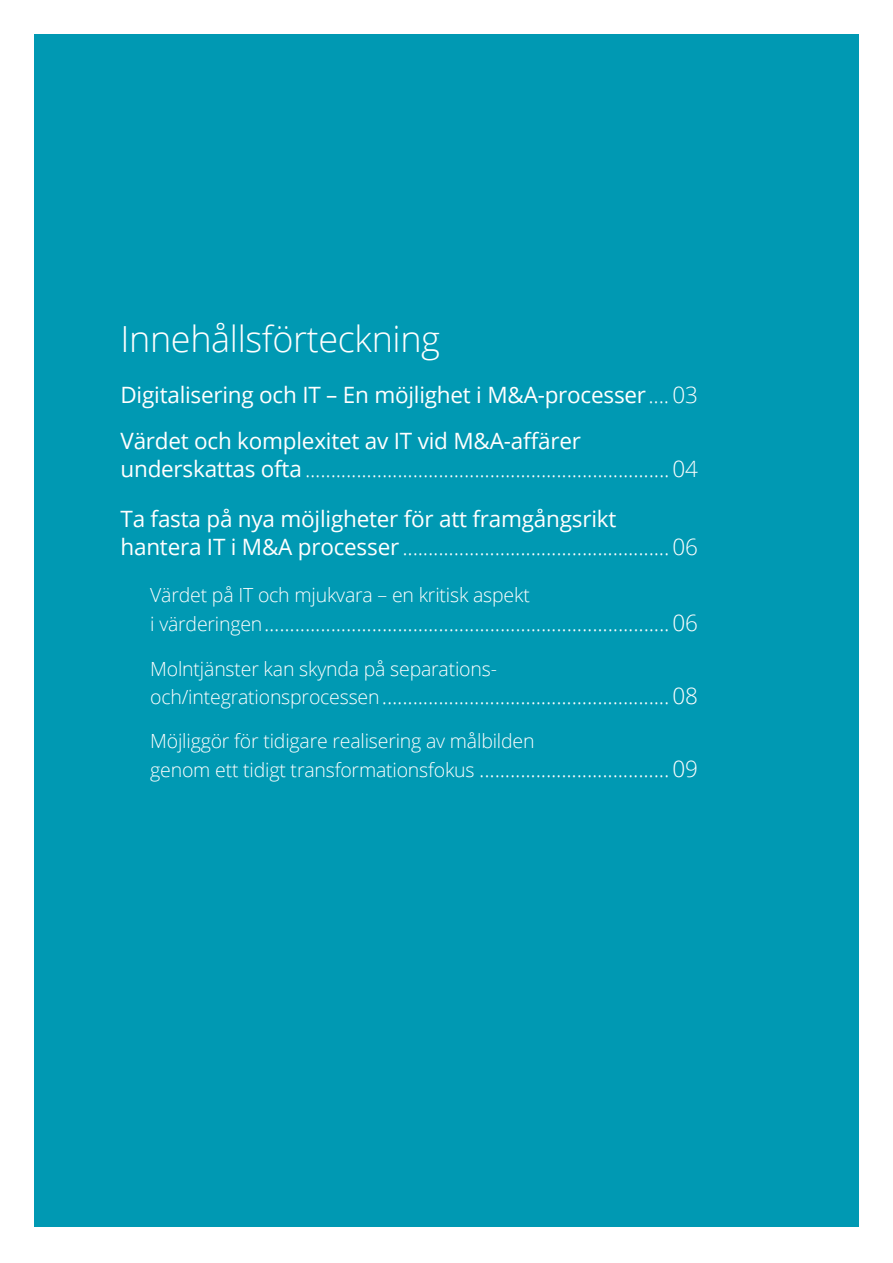
<style>
.page{position:relative;width:893px;height:1263px;background:#fff}
.page>*{position:absolute;margin:0;border:0;box-sizing:border-box;transform-origin:0 0}
.t1{font:300 36px "Open Sans";letter-spacing:-.01em;color:#fff}
.t2{font:300 22.5px "Open Sans";letter-spacing:-.01em;color:#fff}
.t3{font:22.5px/45.5px "Open Sans";letter-spacing:-.01em;color:#fff}
.t4{font:300 19.5px "Open Sans";letter-spacing:-.01em;color:#fff}
.s1{font-weight:300}
.s2{font-weight:400}
.s3{font-size:19.5px}
</style>
<div class="page">
<div style="left:34px;top:34px;width:825px;height:1193px;background:#0099b3"></div>
<h1 class="t1" style="left:120px;top:314px;width:321px">Innehållsförteckning</h1>
<p class="t3" style="left:120px;top:372px;width:579px">Digitalisering och IT – En möjlighet i M&amp;A-processer <span class="s1">.... 03<br></span>Värdet och komplexitet av IT vid M&amp;A-affärer</p>
<p class="t2" style="left:120px;top:453px;width:579px"><span class="s2">underskattas ofta</span> .......................................................................04</p>
<p class="t3" style="left:120px;top:504px;width:579px;line-height:28.5px">Ta fasta på nya möjligheter för att framgångsrikt hantera IT i M&amp;A processer <span class="s1">....................................................06</span></p>
<p class="t4" style="left:150px;top:582px;width:381px">Värdet på IT och mjukvara – en kritisk aspekt</p>
<p class="t2" style="left:150px;top:607px;width:549px"><span class="s3">i värderingen</span>...............................................................................06</p>
<p class="t4" style="left:150px;top:655px;width:348px">Molntjänster kan skynda på separations-</p>
<p class="t2" style="left:150px;top:681px;width:549px"><span class="s3">och/integrationsprocessen</span>........................................................08</p>
<p class="t4" style="left:150px;top:728px;width:386px">Möjliggör för tidigare realisering av målbilden</p>
<p class="t2" style="left:150px;top:753px;width:549px"><span class="s3">genom ett tidigt transformationsfokus</span> .....................................09</p>
</div>
